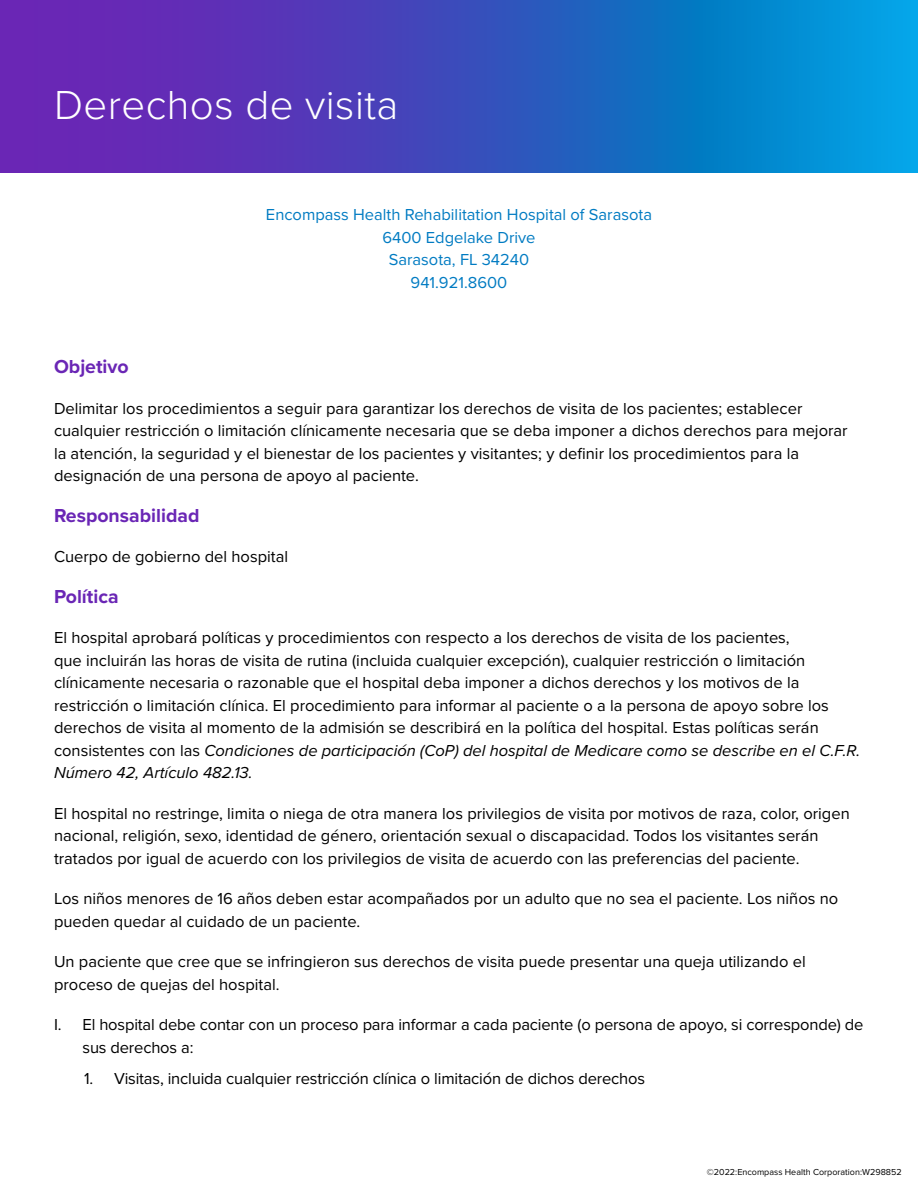
<style>
.page{position:relative;width:918px;height:1188px;background:#fff}
.page>*{position:absolute;margin:0;border:0;box-sizing:border-box;transform-origin:0 0}
.Header_-_EH{font:300 42px "Proxima Nova";letter-spacing:.01em;color:#fff}
.H2_-_EH{font:700 19.5px "Proxima Nova";color:#6a26b5}
.Body_-_EH{font:16.5px/22.5px "Proxima Nova";color:#000}
.Lv1_Roman_numeral_Li{font:16.5px/22.5px "Proxima Nova";letter-spacing:-.01em;color:#000}
.Hospital_info_-_EH{font:16.5px/22.5px "Proxima Nova";color:#007bc2;text-align:center}
.Lv2_Numbered_list{font:16.5px "Proxima Nova";letter-spacing:-.01em;color:#000}
.t1{font:9px "Proxima Nova";color:#000}
.s1{font-style:italic}
</style>
<div class="page">
<svg style="left:0;top:0;width:918px;height:173px;background:#3555c0"></svg>
<h1 class="Header_-_EH" style="left:54px;top:80px;width:346px">Derechos de visita</h1>
<p class="Hospital_info_-_EH" style="left:266px;top:204px;width:388px">Encompass Health Rehabilitation Hospital of Sarasota<br>6400 Edgelake Drive<br>Sarasota, FL 34240<br>941.921.8600</p>
<h2 class="H2_-_EH" style="left:54px;top:355px;width:76px">Objetivo</h2>
<h2 class="Body_-_EH" style="left:54px;top:397px;width:795px">Delimitar los procedimientos a seguir para garantizar los derechos de visita de los pacientes; establecer cualquier restricción o limitación clínicamente necesaria que se deba imponer a dichos derechos para mejorar la atención, la seguridad y el bienestar de los pacientes y visitantes; y definir los procedimientos para la designación de una persona de apoyo al paciente.</h2>
<h2 class="H2_-_EH" style="left:54px;top:503px;width:147px">Responsabilidad</h2>
<h2 class="Body_-_EH" style="left:54px;top:546px;width:236px">Cuerpo de gobierno del hospital</h2>
<h2 class="H2_-_EH" style="left:54px;top:584px;width:66px">Política</h2>
<h2 class="Body_-_EH" style="left:54px;top:627px;width:808px">El hospital aprobará políticas y procedimientos con respecto a los derechos de visita de los pacientes,<br>que incluirán las horas de visita de rutina (incluida cualquier excepción), cualquier restricción o limitación clínicamente necesaria o razonable que el hospital deba imponer a dichos derechos y los motivos de la restricción o limitación clínica. El procedimiento para informar al paciente o a la persona de apoyo sobre los derechos de visita al momento de la admisión se describirá en la política del hospital. Estas políticas serán consistentes con las <span class="s1">Condiciones de participación (CoP) del hospital de Medicare como se describe en el C.F.R.<br>Número 42, Artículo 482.13.</span></h2>
<h2 class="Body_-_EH" style="left:54px;top:802px;width:797px">El hospital no restringe, limita o niega de otra manera los privilegios de visita por motivos de raza, color, origen nacional, religión, sexo, identidad de género, orientación sexual o discapacidad. Todos los visitantes serán tratados por igual de acuerdo con los privilegios de visita de acuerdo con las preferencias del paciente.</h2>
<h2 class="Body_-_EH" style="left:54px;top:888px;width:786px">Los niños menores de 16 años deben estar acompañados por un adulto que no sea el paciente. Los niños no pueden quedar al cuidado de un paciente.</h2>
<h2 class="Body_-_EH" style="left:54px;top:951px;width:753px">Un paciente que cree que se infringieron sus derechos de visita puede presentar una queja utilizando el proceso de quejas del hospital.</h2>
<p class="Lv1_Roman_numeral_Li" style="left:82px;top:1014px;width:782px;text-indent:-28px">I. El hospital debe contar con un proceso para informar a cada paciente (o persona de apoyo, si corresponde) de sus derechos a:</p>
<p class="Lv2_Numbered_list" style="left:84px;top:1069px;width:563px">1. Visitas, incluida cualquier restricción clínica o limitación de dichos derechos</p>
<p class="t1" style="left:707px;top:1167px;width:196px">©2022:Encompass Health Corporation:W298852</p>
</div>
